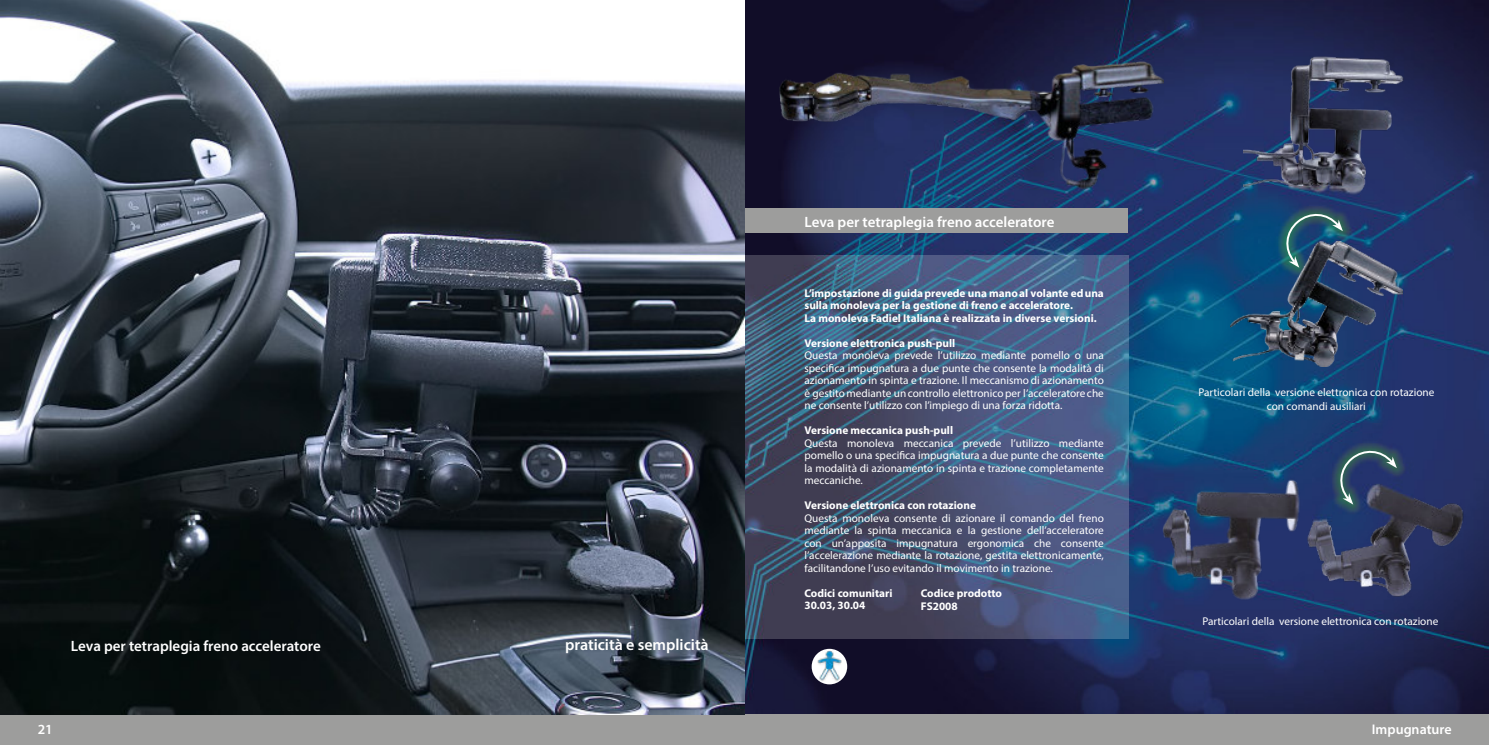
<style>
.page{position:relative;width:1489px;height:745px;background:#fff}
.page>*{position:absolute;margin:0;border:0;box-sizing:border-box;transform-origin:0 0}
.t1{font:600 16px "Myriad Pro";color:#fff}
.t2{font:600 15px "Myriad Pro";color:#fff}
.t3{font:600 14px "Myriad Pro";color:#fff}
.t4{font:11.25px/12.5px "Myriad Pro";color:#fff;text-align:justify}
.t5{font:700 11.25px/12.5px "Myriad Pro";color:#fff}
</style>
<div class="page">
<img style="left:0;top:0;width:1488px;height:714px">
<div style="left:0;top:714px;width:1488px;height:31px;background:#9d9d9c"></div>
<hr style="left:71px;top:658px;width:638px;height:3px;background:#fff">
<div style="left:745px;top:209px;width:383px;height:24px;background:#9d9d9c"></div>
<img style="left:744px;top:255px;width:384px;height:384px">
<div style="left:812px;top:649px;width:35px;height:35px;background:#fff;border-radius:50%"></div>
<img style="left:816px;top:650px;width:27px;height:33px">
<img style="left:1243px;top:31px;width:172px;height:183px">
<img style="left:1259px;top:186px;width:101px;height:56px">
<svg style="left:1283px;top:212px;width:60px;height:30px"></svg>
<img style="left:1230px;top:242px;width:172px;height:125px">
<img style="left:780px;top:62px;width:383px;height:126px">
<img style="left:1157px;top:478px;width:144px;height:125px">
<img style="left:1301px;top:478px;width:165px;height:126px">
<img style="left:1312px;top:424px;width:102px;height:97px">
<svg style="left:1337px;top:449px;width:60px;height:56px"></svg>
<h2 class="t2" style="left:71px;top:640px;width:251px">Leva per tetraplegia freno acceleratore</h2>
<h1 class="t1" style="left:565px;top:638px;width:145px">praticità e semplicità</h1>
<h2 class="t2" style="left:804px;top:215px;width:251px">Leva per tetraplegia freno acceleratore</h2>
<p class="t5" style="left:804px;top:288px;width:301px">L’impostazione di guidaprevede una manoal volante eduna sulla monoleva per la gestione di freno e acceleratore.<br>La monoleva Fadiel Italiana è realizzata in diverse versioni.</p>
<p class="t5" style="left:804px;top:338px;width:152px">Versione elettronica push-pull</p>
<p class="t4" style="left:804px;top:350px;width:301px">Questa monoleva prevede l’utilizzo mediante pomello o una specifica impugnatura a due punte che consente la modalità di azionamento in spinta e trazione. Il meccanismo di azionamento è gestitomediante uncontrollo elettronicoper l’acceleratore che ne consente l’utilizzo con l’impiego di una forza ridotta.</p>
<p class="t5" style="left:804px;top:425px;width:150px">Versione meccanica push-pull</p>
<p class="t4" style="left:804px;top:438px;width:301px">Questa monoleva meccanica prevede l’utilizzo mediante pomello o una specifica impugnatura a due punte che consente la modalità di azionamento in spinta e trazione completamente meccaniche.</p>
<p class="t5" style="left:804px;top:500px;width:173px">Versione elettronica con rotazione</p>
<p class="t4" style="left:804px;top:513px;width:301px">Questa monoleva consente di azionare il comando del freno mediante la spinta meccanica e la gestione dell’acceleratore con un’apposita impugnatura ergonomica che consente l’accelerazione mediante la rotazione, gestita elettronicamente, facilitandone l’uso evitando il movimento in trazione.</p>
<p class="t5" style="left:804px;top:588px;width:89px">Codici comunitari<br>30.03, 30.04</p>
<p class="t5" style="left:921px;top:588px;width:83px">Codice prodotto<br>FS2008</p>
<p class="t4" style="left:1198px;top:387px;width:237px;line-height:13.5px;text-align:center">Particolari della versione elettronica con rotazione con comandi ausiliari</p>
<p class="t4" style="left:1202px;top:616px;width:237px">Particolari della versione elettronica con rotazione</p>
<p class="t3" style="left:38px;top:724px;width:17px">21</p>
<p class="t3" style="left:1372px;top:724px;width:81px">Impugnature</p>
</div>
